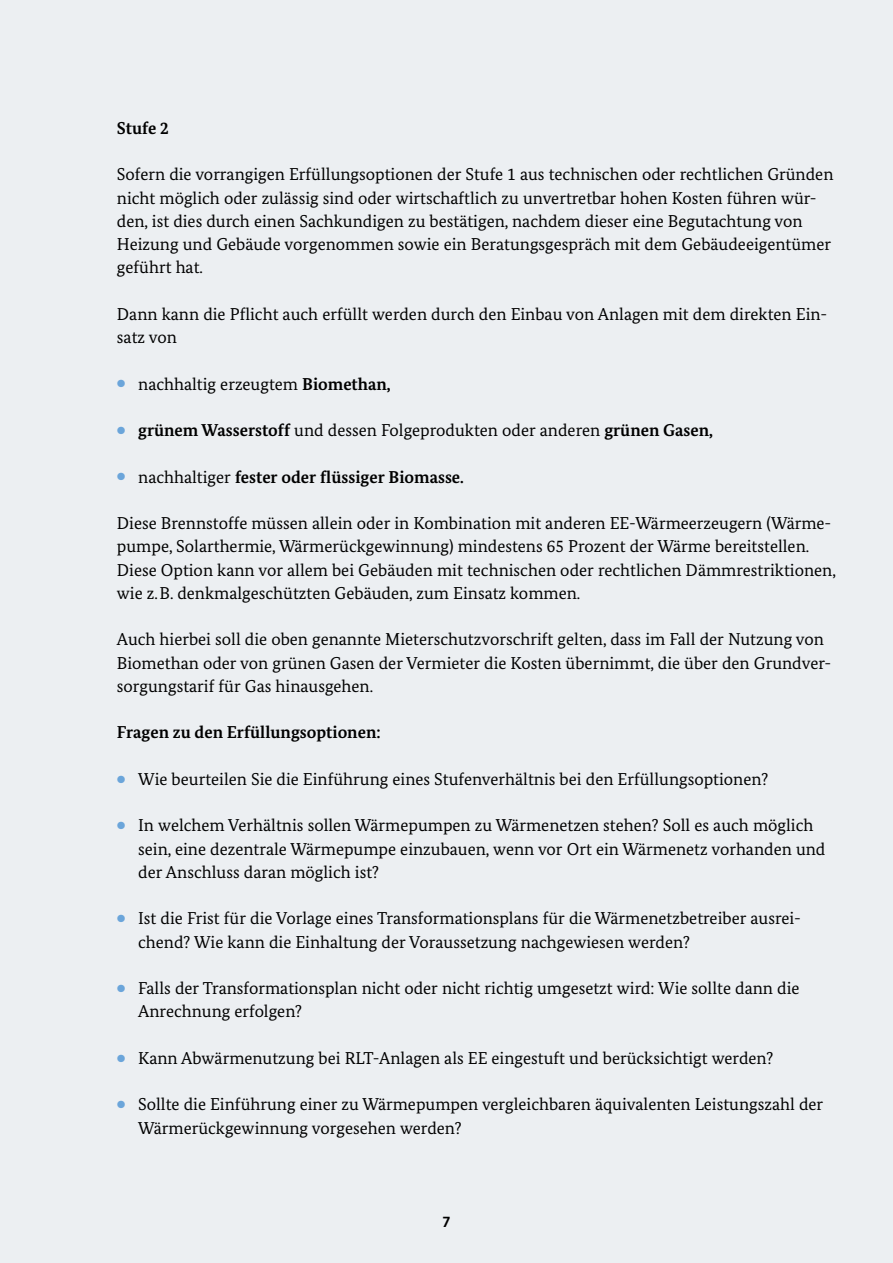
<style>
.page{position:relative;width:893px;height:1263px;background:#eceff2}
.page>*{position:absolute;margin:0;border:0;box-sizing:border-box;transform-origin:0 0}
.t1{font:17.25px/23.2px "Bundes Serif";color:#000}
.t2{font:700 17.25px "Bundes Serif";color:#000}
.t3{font:700 15.75px "Bundes Sans";color:#000}
.s1{font-family:"European Pi Three";font-size:10.5px;color:#6ba5da}
.s2{font-weight:700}
.s3{font-family:"European Pi Three";font-weight:400;font-size:10.5px;color:#6ba5da}
.s4{font-weight:400}
</style>
<div class="page">
<p class="t2" style="left:117px;top:117px;width:53px">Stufe 2</p>
<p class="t1" style="left:117px;top:163px;width:718px">Sofern die vorrangigen Erfüllungsoptionen der Stufe 1 aus technischen oder rechtlichen Gründen nicht möglich oder zulässig sind oder wirtschaftlich zu unvertretbar hohen Kosten führen wür&shy;den, ist dies durch einen Sachkundigen zu bestätigen, nachdem dieser eine Begutachtung von Heizung und Gebäude vorgenommen sowie ein Beratungsgespräch mit dem Gebäudeeigentümer geführt hat.</p>
<p class="t1" style="left:117px;top:302px;width:712px">Dann kann die Pflicht auch erfüllt werden durch den Einbau von Anlagen mit dem direkten Ein&shy;satz von</p>
<p class="t1" style="left:117px;top:372px;width:275px"><span class="s1">#</span> nachhaltig erzeugtem <span class="s2">Biomethan,</span></p>
<p class="t1" style="left:117px;top:418px;width:598px"><span class="s1">#</span> <span class="s2">grünem Wasserstoff</span> und dessen Folgeprodukten oder anderen <span class="s2">grünen Gasen,</span></p>
<p class="t2" style="left:117px;top:466px;width:348px"><span class="s3">#</span> <span class="s4">nachhaltiger</span> fester oder flüssiger Biomasse.</p>
<p class="t1" style="left:117px;top:511px;width:720px">Diese Brennstoffe müssen allein oder in Kombination mit anderen EE-Wärmeerzeugern (Wärme&shy;pumpe, Solarthermie, Wärmerückgewinnung) mindestens 65 Prozent der Wärme bereitstellen.<br>Diese Option kann vor allem bei Gebäuden mit technischen oder rechtlichen Dämmrestriktionen, wie z.B. denkmalgeschützten Gebäuden, zum Einsatz kommen.</p>
<p class="t1" style="left:117px;top:628px;width:716px">Auch hierbei soll die oben genannte Mieterschutzvorschrift gelten, dass im Fall der Nutzung von<br>Biomethan oder von grünen Gasen der Vermieter die Kosten übernimmt, die über den Grundver&shy;sorgungstarif für Gas hinausgehen.</p>
<p class="t2" style="left:117px;top:722px;width:265px">Fragen zu den Erfüllungsoptionen:</p>
<p class="t1" style="left:117px;top:767px;width:653px"><span class="s1">#</span> Wie beurteilen Sie die Einführung eines Stufenverhältnis bei den Erfüllungsoptionen?</p>
<p class="t1" style="left:138px;top:814px;width:689px;text-indent:-21px"><span class="s1">#</span> In welchem Verhältnis sollen Wärmepumpen zu Wärmenetzen stehen? Soll es auch möglich sein, eine dezentrale Wärmepumpe einzubauen, wenn vor Ort ein Wärmenetz vorhanden und der Anschluss daran möglich ist?</p>
<p class="t1" style="left:138px;top:907px;width:664px;text-indent:-21px"><span class="s1">#</span> Ist die Frist für die Vorlage eines Transformationsplans für die Wärmenetzbetreiber ausrei&shy;chend? Wie kann die Einhaltung der Voraussetzung nachgewiesen werden?</p>
<p class="t1" style="left:138px;top:976px;width:663px;text-indent:-21px"><span class="s1">#</span> Falls der Transformationsplan nicht oder nicht richtig umgesetzt wird: Wie sollte dann die<br>Anrechnung erfolgen?</p>
<p class="t1" style="left:117px;top:1046px;width:658px"><span class="s1">#</span> Kann Abwärmenutzung bei RLT-Anlagen als EE eingestuft und berücksichtigt werden?</p>
<p class="t1" style="left:138px;top:1093px;width:687px;text-indent:-21px"><span class="s1">#</span> Sollte die Einführung einer zu Wärmepumpen vergleichbaren äquivalenten Leistungszahl der<br>Wärmerückgewinnung vorgesehen werden?</p>
<p class="t3" style="left:443px;top:1212px;width:9px">7</p>
</div>
